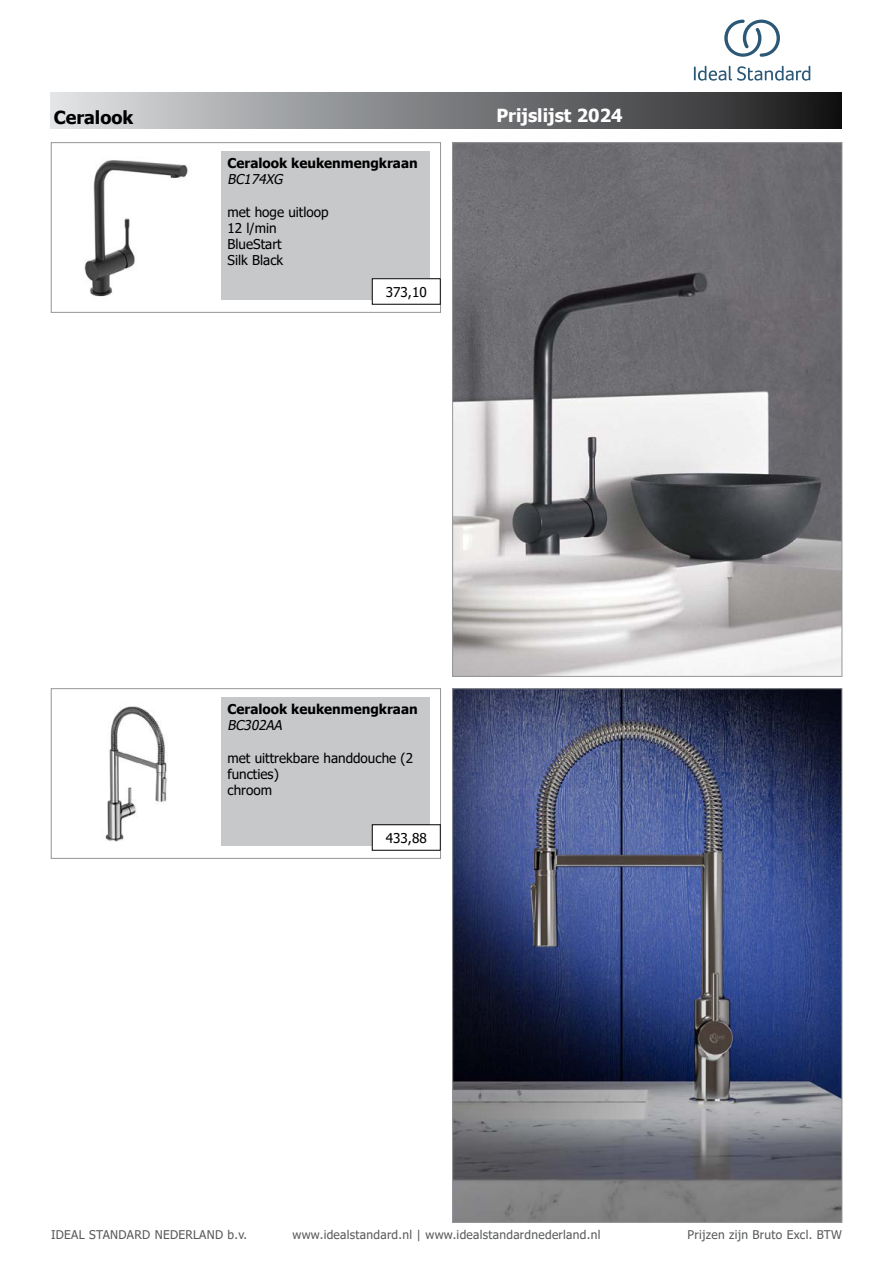
<style>
.page{position:relative;width:893px;height:1263px;background:#fff}
.page>*{position:absolute;margin:0;border:0;box-sizing:border-box;transform-origin:0 0}
.t1{font:700 18px "Tahoma";color:#fff}
.t2{font:700 18px "Tahoma";color:#000}
.t3{font:13.5px/16.2px "Tahoma";color:#000}
.t4{font:700 13.5px "Tahoma";color:#000}
.t5{font:italic 13.5px "Tahoma";color:#000}
.t6{font:12px "Tahoma";letter-spacing:.025em;color:#58595b}
</style>
<div class="page">
<div style="left:51px;top:92px;width:791px;height:37px;background:linear-gradient(to right,#dee1e3,#1a1a1b)"></div>
<div style="left:51px;top:142px;width:390px;height:171px;border:1px solid #939598"></div>
<img style="left:84px;top:160px;width:104px;height:137px">
<div style="left:221px;top:151px;width:209px;height:149px;background:#c7c8ca"></div>
<img style="left:454px;top:144px;width:386px;height:530px">
<div style="left:51px;top:688px;width:390px;height:170px;border:1px solid #939598"></div>
<img style="left:105px;top:706px;width:63px;height:136px">
<div style="left:221px;top:697px;width:209px;height:149px;background:#c7c8ca"></div>
<img style="left:454px;top:690px;width:386px;height:530px">
<div style="left:372px;top:279px;width:68px;height:25px;background:#fff"></div>
<div style="left:372px;top:825px;width:68px;height:25px;background:#fff"></div>
<div style="left:372px;top:824px;width:68px;height:26px;border:1px solid #000"></div>
<svg style="left:694px;top:66px;width:116px;height:15px"></svg>
<svg style="left:724px;top:20px;width:56px;height:37px"></svg>
<h1 class="t2" style="left:54px;top:105px;width:81px">Ceralook</h1>
<p class="t4" style="left:227px;top:154px;width:192px">Ceralook keukenmengkraan</p>
<p class="t5" style="left:227px;top:170px;width:60px">BC174XG</p>
<p class="t3" style="left:227px;top:204px;width:103px">met hoge uitloop<br>12 l/min<br>BlueStart<br>Silk Black</p>
<p class="t3" style="left:386px;top:284px;width:42px">373,10</p>
<h1 class="t1" style="left:496px;top:103px;width:128px">Prijslijst 2024</h1>
<p class="t4" style="left:227px;top:700px;width:192px">Ceralook keukenmengkraan</p>
<p class="t5" style="left:227px;top:716px;width:59px">BC302AA</p>
<p class="t3" style="left:227px;top:750px;width:187px">met uittrekbare handdouche (2 functies)<br>chroom</p>
<p class="t3" style="left:386px;top:830px;width:42px">433,88</p>
<p class="t6" style="left:51px;top:1227px;width:198px">IDEAL STANDARD NEDERLAND b.v.</p>
<p class="t6" style="left:292px;top:1227px;width:309px">www.idealstandard.nl | www.idealstandardnederland.nl</p>
<p class="t6" style="left:688px;top:1227px;width:156px">Prijzen zijn Bruto Excl. BTW</p>
</div>
